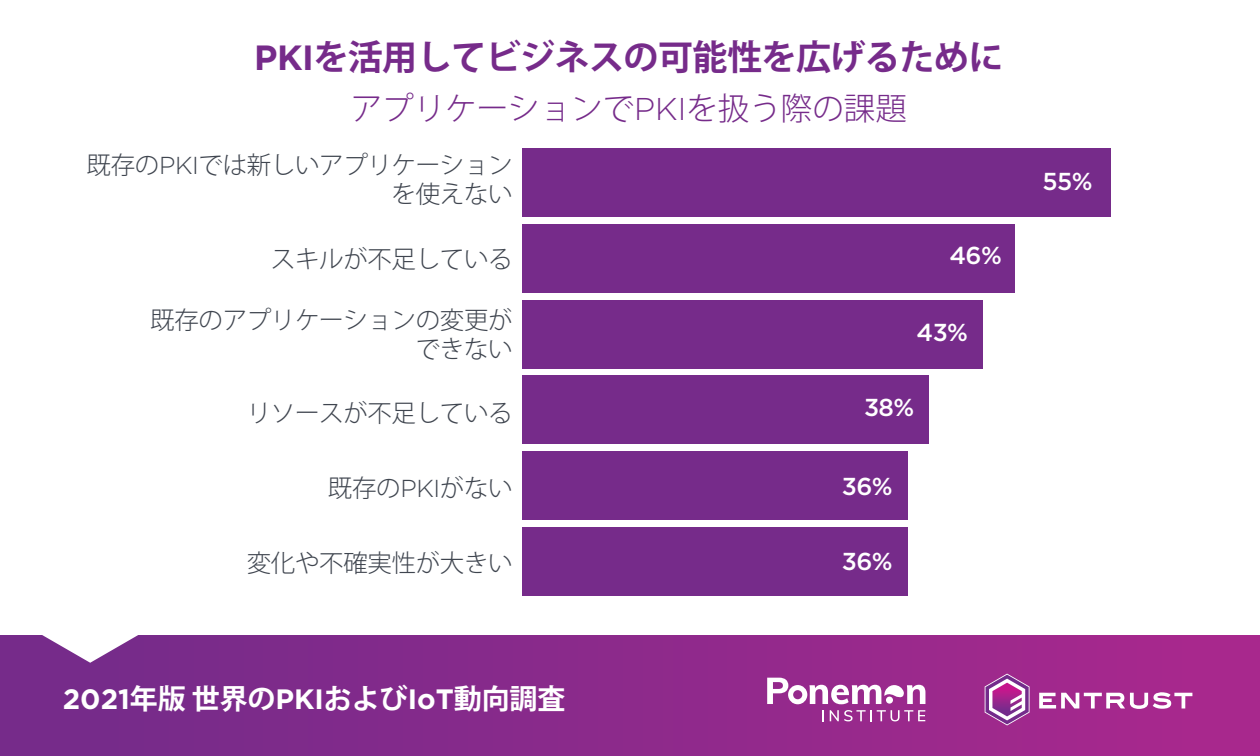
<style>
.page{position:relative;width:1260px;height:756px;background:#fff}
.page>*{position:absolute;margin:0;border:0;box-sizing:border-box;transform-origin:0 0}
.t1{font:700 35px "Koz Go Pro";letter-spacing:-.015em;color:#762b8a}
.t2{font:300 31.5px "Koz Go Pro";color:#762b8a}
.t3{font:700 28px "Koz Go Pro";color:#fff}
.t4{font:300 24.5px/29.4px "Koz Go Pro";letter-spacing:-.015em;color:#3f454f;text-align:right}
.t5{font:500 24.5px "Gotham";letter-spacing:-.025em;color:#fff}
.s1{font-family:"Gotham"}
</style>
<div class="page">
<div style="left:0;top:635px;width:1260px;height:121px;background:linear-gradient(to right,#712b8a,#aa288d)"></div>
<svg style="left:5px;top:635px;width:171px;height:28px"></svg>
<svg style="left:1039px;top:692px;width:153px;height:17px"></svg>
<svg style="left:985px;top:674px;width:45px;height:51px"></svg>
<svg style="left:822px;top:710px;width:2px;height:11px"></svg>
<svg style="left:830px;top:710px;width:95px;height:11px"></svg>
<svg style="left:767px;top:678px;width:158px;height:26px"></svg>
<div style="left:522px;top:528px;width:386px;height:68px;background:#762b8a"></div>
<div style="left:522px;top:452px;width:386px;height:68px;background:#762b8a"></div>
<div style="left:522px;top:376px;width:407px;height:68px;background:#762b8a"></div>
<div style="left:522px;top:300px;width:461px;height:68px;background:#762b8a"></div>
<div style="left:522px;top:224px;width:493px;height:68px;background:#762b8a"></div>
<div style="left:522px;top:148px;width:589px;height:69px;background:#762b8a"></div>
<h1 class="t1" style="left:254px;top:35px;width:751px"><span class="s1">PKI</span>を活用してビジネスの可能性を広げるために</h1>
<p class="t2" style="left:351px;top:88px;width:558px">アプリケーションで<span class="s1">PKI</span>を扱う際の課題</p>
<p class="t4" style="left:87px;top:150px;width:427px">既存の<span class="s1">PKI</span>では新しいアプリケーションを使えない</p>
<p class="t4" style="left:271px;top:244px;width:243px">スキルが不足している</p>
<p class="t4" style="left:150px;top:305px;width:364px">既存のアプリケーションの変更ができない</p>
<p class="t5" style="left:950px;top:239px;width:54px">46%</p>
<p class="t5" style="left:917px;top:316px;width:53px">43%</p>
<p class="t4" style="left:247px;top:399px;width:267px">リソースが不足している</p>
<p class="t5" style="left:864px;top:392px;width:52px">38%</p>
<p class="t4" style="left:328px;top:474px;width:186px">既存の<span class="s1">PKI</span>がない</p>
<p class="t5" style="left:842px;top:470px;width:52px">36%</p>
<p class="t4" style="left:247px;top:549px;width:267px">変化や不確実性が大きい</p>
<p class="t5" style="left:842px;top:545px;width:52px">36%</p>
<p class="t5" style="left:1042px;top:166px;width:52px">55%</p>
<p class="t3" style="left:63px;top:681px;width:504px"><span class="s1">2021</span>年版 世界の<span class="s1">PKI</span>および<span class="s1">IoT</span>動向調査</p>
</div>
